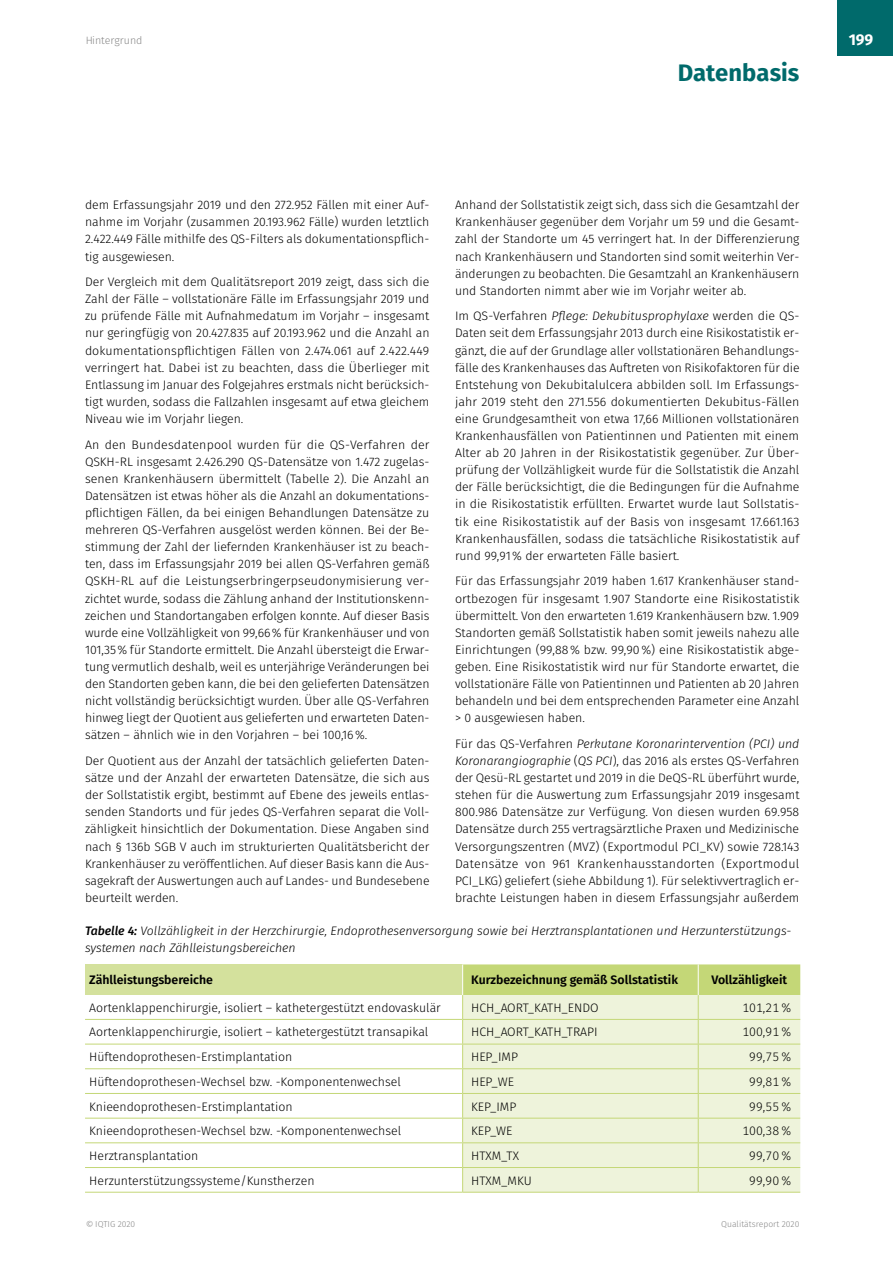
<style>
.page{position:relative;width:893px;height:1263px;background:#fff}
.page>*{position:absolute;margin:0;border:0;box-sizing:border-box;transform-origin:0 0}
.t1{font:700 23.85px "Fira Sans";color:#006a6b}
.t2{font:700 15.6px "Fira Sans";color:#fff}
.Tabelle_1_light{font:300 12.3px/17.1px "Fira Sans";color:#000;text-align:justify}
.t3{font:italic 300 12.3px/17.1px "Fira Sans";color:#000}
.Tabelle_1_bold{font:600 12.3px "Fira Sans";color:#000}
.t4{font:300 10.65px "Fira Sans";color:#878787}
.t5{font:300 8.55px "Fira Sans";color:#878787}
.s1{font-style:italic}
.s2{font-weight:500}
.s3{font-size:9.75px}
</style>
<div class="page">
<div style="left:838px;top:0;width:55px;height:55px;background:#006a6b"></div>
<div style="left:85px;top:964px;width:378px;height:31px;background:#d4e19d"></div>
<svg style="left:85px;top:1018px;width:377px;height:174px"></svg>
<hr style="left:85px;top:1192px;width:378px;height:1px;background:#c4d777">
<hr style="left:698px;top:1192px;width:102px;height:1px;background:#c4d777">
<svg style="left:462px;top:964px;width:338px;height:228px;background:#e7eecb"></svg>
<hr style="left:463px;top:1192px;width:235px;height:1px;background:#c4d777">
<hr style="left:85px;top:1019px;width:378px;height:1px;background:#c4d777">
<hr style="left:85px;top:1044px;width:378px;height:1px;background:#c4d777">
<hr style="left:85px;top:1068px;width:378px;height:1px;background:#c4d777">
<hr style="left:85px;top:1093px;width:378px;height:1px;background:#c4d777">
<hr style="left:85px;top:1118px;width:378px;height:1px;background:#c4d777">
<hr style="left:85px;top:1142px;width:378px;height:1px;background:#c4d777">
<hr style="left:85px;top:1167px;width:378px;height:1px;background:#c4d777">
<hr style="left:463px;top:1019px;width:235px;height:1px;background:#c4d777">
<hr style="left:463px;top:1044px;width:235px;height:1px;background:#c4d777">
<hr style="left:463px;top:1068px;width:235px;height:1px;background:#c4d777">
<hr style="left:463px;top:1093px;width:235px;height:1px;background:#c4d777">
<hr style="left:463px;top:1118px;width:235px;height:1px;background:#c4d777">
<hr style="left:463px;top:1142px;width:235px;height:1px;background:#c4d777">
<hr style="left:463px;top:1167px;width:235px;height:1px;background:#c4d777">
<hr style="left:698px;top:1019px;width:102px;height:1px;background:#c4d777">
<hr style="left:698px;top:1044px;width:102px;height:1px;background:#c4d777">
<hr style="left:698px;top:1068px;width:102px;height:1px;background:#c4d777">
<hr style="left:698px;top:1093px;width:102px;height:1px;background:#c4d777">
<hr style="left:698px;top:1118px;width:102px;height:1px;background:#c4d777">
<hr style="left:698px;top:1142px;width:102px;height:1px;background:#c4d777">
<hr style="left:698px;top:1167px;width:102px;height:1px;background:#c4d777">
<p class="t4" style="left:85px;top:33px;width:59px">Hintergrund</p>
<p class="t2" style="left:849px;top:26px;width:26px">199</p>
<h1 class="t1" style="left:678px;top:53px;width:123px">Datenbasis</h1>
<p class="Tabelle_1_light" style="left:455px;top:196px;width:346px">Anhand der Sollstatistik zeigt sich, dass sich die Gesamtzahl der Krankenhäuser gegenüber dem Vorjahr um 59 und die Gesamt&shy;zahl der Standorte um 45 verringert hat. In der Differenzierung nach Krankenhäusern und Standorten sind somit weiterhin Ver&shy;änderungen zu beobachten. Die Gesamtzahl an Krankenhäusern und Standorten nimmt aber wie im Vorjahr weiter ab.</p>
<p class="Tabelle_1_light" style="left:455px;top:307px;width:346px">Im QS-Verfahren <span class="s1">Pflege: Dekubitusprophylaxe</span> werden die QS-Daten seit dem Erfassungsjahr 2013 durch eine Risikostatistik er&shy;gänzt, die auf der Grundlage aller vollstationären Behandlungs&shy;fälle des Krankenhauses das Auftreten von Risikofaktoren für die Entstehung von Dekubitalulcera abbilden soll. Im Erfassungs&shy;jahr 2019 steht den 271.556 dokumentierten Dekubitus-Fällen eine Grundgesamtheit von etwa 17,66 Millionen vollstationären Krankenhausfällen von Patientinnen und Patienten mit einem Alter ab 20 Jahren in der Risikostatistik gegenüber. Zur Über&shy;prüfung der Vollzähligkeit wurde für die Sollstatistik die Anzahl der Fälle berücksichtigt, die die Bedingungen für die Aufnahme in die Risikostatistik erfüllten. Erwartet wurde laut Sollstatis&shy;tik eine Risikostatistik auf der Basis von insgesamt 17.661.163<br>Kranken hausfällen, sodass die tatsächliche Risikostatistik auf rund 99,91 % der erwarteten Fälle basiert.</p>
<p class="Tabelle_1_light" style="left:455px;top:573px;width:346px">Für das Erfassungsjahr 2019 haben 1.617 Krankenhäuser stand&shy;ortbezogen für insgesamt 1.907 Standorte eine Risikostatistik übermittelt. Von den erwarteten 1.619 Krankenhäusern bzw. 1.909<br>Standorten gemäß Sollstatistik haben somit jeweils nahezu alle Einrichtungen (99,88 % bzw. 99,90 %) eine Risikostatistik abge&shy;geben. Eine Risikostatistik wird nur für Standorte erwartet, die vollstationäre Fälle von Patientinnen und Patienten ab 20 Jahren behandeln und bei dem entsprechenden Parameter eine Anzahl &gt; 0 ausgewiesen haben.</p>
<p class="Tabelle_1_light" style="left:455px;top:735px;width:346px">Für das QS-Verfahren <span class="s1">Perkutane Koronarintervention (PCI) und Koronarangiographie</span> (<span class="s1">QS PCI</span>), das 2016 als erstes QS-Verfahren der Qesü-RL gestartet und 2019 in die DeQS-RL überführt wurde, stehen für die Auswertung zum Erfassungsjahr 2019 insgesamt 800.986 Datensätze zur Verfügung. Von diesen wurden 69.958<br>Datensätze durch 255 vertragsärztliche Praxen und Medizinische Versorgungszentren (MVZ) (Exportmodul PCI_KV) sowie 728.143<br>Datensätze von 961 Krankenhausstandorten (Export modul PCI_LKG) geliefert (siehe A bbildung 1). Für selektivvertraglich er&shy;brachte Leistungen haben in diesem Erfassungsjahr außerdem</p>
<p class="t3" style="left:85px;top:922px;width:708px"><span class="s2">T abelle 4:</span> Vollzähligkeit in der Herzchirurgie, Endoprothesenversorgung sowie bei Herztransplantationen und Herzunterstützungs&shy;systemen nach Zählleistungsbereichen</p>
<p class="Tabelle_1_bold" style="left:89px;top:970px;width:125px">Zählleistungsbereiche</p>
<p class="Tabelle_1_bold" style="left:471px;top:970px;width:208px">Kurzbezeichnung gemäß Sollstatistik</p>
<p class="Tabelle_1_bold" style="left:711px;top:970px;width:77px">Vollzähligkeit</p>
<p class="Tabelle_1_light" style="left:89px;top:999px;width:353px">Aortenklappenchirurgie, isoliert – kathetergestützt endovaskulär</p>
<p class="Tabelle_1_light" style="left:471px;top:999px;width:129px">HCH_AORT_KATH_ENDO</p>
<p class="Tabelle_1_light" style="left:742px;top:999px;width:51px">101,21 %</p>
<p class="Tabelle_1_light" style="left:89px;top:1023px;width:341px">Aortenklappenchirurgie, isoliert – kathetergestützt transapikal</p>
<p class="Tabelle_1_light" style="left:471px;top:1023px;width:128px">HCH_AORT_KATH_TRAPI</p>
<p class="Tabelle_1_light" style="left:742px;top:1023px;width:51px">100,91 %</p>
<p class="Tabelle_1_light" style="left:89px;top:1048px;width:204px">Hüftendoprothesen-Erstimplantation</p>
<p class="Tabelle_1_light" style="left:471px;top:1048px;width:48px">HEP_IMP</p>
<p class="Tabelle_1_light" style="left:749px;top:1048px;width:44px">99,75 %</p>
<p class="Tabelle_1_light" style="left:89px;top:1073px;width:313px">Hüftendoprothesen-Wechsel bzw. -Komponentenwechsel</p>
<p class="Tabelle_1_light" style="left:471px;top:1073px;width:44px">HEP_WE</p>
<p class="Tabelle_1_light" style="left:749px;top:1073px;width:44px">99,81 %</p>
<p class="Tabelle_1_light" style="left:89px;top:1098px;width:205px">Knieendoprothesen-Erstimplantation</p>
<p class="Tabelle_1_light" style="left:471px;top:1098px;width:47px">KEP_IMP</p>
<p class="Tabelle_1_light" style="left:749px;top:1098px;width:44px">99,55 %</p>
<p class="Tabelle_1_light" style="left:89px;top:1122px;width:313px">Knieendoprothesen-Wechsel bzw. -Komponentenwechsel</p>
<p class="Tabelle_1_light" style="left:471px;top:1122px;width:43px">KEP_WE</p>
<p class="Tabelle_1_light" style="left:742px;top:1122px;width:51px">100,38 %</p>
<p class="Tabelle_1_light" style="left:89px;top:1147px;width:111px">Herztransplantation</p>
<p class="Tabelle_1_light" style="left:471px;top:1147px;width:49px">HTXM_TX</p>
<p class="Tabelle_1_light" style="left:749px;top:1147px;width:44px">99,70 %</p>
<p class="Tabelle_1_light" style="left:89px;top:1172px;width:227px">Herzunterstützungssysteme/Kunstherzen</p>
<p class="Tabelle_1_light" style="left:471px;top:1172px;width:62px">HTXM_MKU</p>
<p class="Tabelle_1_light" style="left:749px;top:1172px;width:44px">99,90 %</p>
<p class="Tabelle_1_light" style="left:85px;top:196px;width:346px">dem Erfassungsjahr 2019 und den 272.952 Fällen mit einer Auf&shy;nahme im Vorjahr (zusammen 20.193.962 Fälle) wurden letztlich 2.422.449 Fälle mithilfe des QS-Filters als dokumentationspflich&shy;tig ausgewiesen.</p>
<p class="Tabelle_1_light" style="left:85px;top:273px;width:346px">Der Vergleich mit dem Qualitätsreport 2019 zeigt, dass sich die Zahl der Fälle – vollstationäre Fälle im Erfassungsjahr 2019 und zu prüfende Fälle mit Aufnahmedatum im Vorjahr – insgesamt nur geringfügig von 20.427.835 auf 20.193.962 und die Anzahl an dokumentationspflichtigen Fällen von 2.474.061 auf 2.422.449 verringert hat. Dabei ist zu beachten, dass die Überlieger mit Entlassung im Januar des Folgejahres erstmals nicht berücksich&shy;tigt wurden, sodass die Fallzahlen insgesamt auf etwa gleichem Niveau wie im Vorjahr liegen.</p>
<p class="Tabelle_1_light" style="left:85px;top:436px;width:346px">An den Bundesdatenpool wurden für die QS-Verfahren der QSKH-RL insgesamt 2.426.290 QS-Datensätze von 1.472 zugelas&shy;senen Krankenhäusern übermittelt (T abelle 2). Die Anzahl an Datensätzen ist etwas höher als die Anzahl an dokumentations&shy;pflichtigen Fällen, da bei einigen Behandlungen Datensätze zu mehreren QS-Verfahren ausgelöst werden können. Bei der Be&shy;stimmung der Zahl der liefernden Krankenhäuser ist zu beach&shy;ten, dass im Erfassungsjahr 2019 bei allen QS-Verfahren gemäß QSKH-RL auf die Leistungserbringerpseudonymisierung ver&shy;zichtet wurde, sodass die Zählung anhand der Institutionskenn&shy;zeichen und Standortangaben erfolgen konnte. Auf dieser Basis wurde eine Vollzähligkeit von 99,66 % für Krankenhäuser und von 101,35 % für Standorte ermittelt. Die Anzahl übersteigt die Erwar&shy;tung vermutlich deshalb, weil es unterjährige Veränderungen bei den Standorten geben kann, die bei den gelieferten Datensätzen nicht vollständig berücksichtigt wurden. Über alle QS-Verfahren hinweg liegt der Quotient aus gelieferten und erwarteten Daten&shy;sätzen – ähnlich wie in den Vorjahren – bei 100,16 %.</p>
<p class="Tabelle_1_light" style="left:85px;top:752px;width:346px">Der Quotient aus der Anzahl der tatsächlich gelieferten Daten&shy;sätze und der Anzahl der erwarteten Datensätze, die sich aus der Sollstatistik ergibt, bestimmt auf Ebene des jeweils entlas&shy;senden Standorts und für jedes QS-Verfahren separat die Voll&shy;zähligkeit hinsichtlich der Dokumentation. Diese Angaben sind nach § 136b SGB V auch im strukturierten Qualitätsbericht der Krankenhäuser zu veröffentlichen. Auf dieser Basis kann die Aus&shy;sagekraft der Auswertungen auch auf Landes- und Bundesebene beurteilt werden.</p>
<p class="t5" style="left:85px;top:1218px;width:52px"><span class="s3">©</span> IQTIG 2020</p>
<p class="t5" style="left:721px;top:1218px;width:80px">Qualitätsreport 2020</p>
</div>
